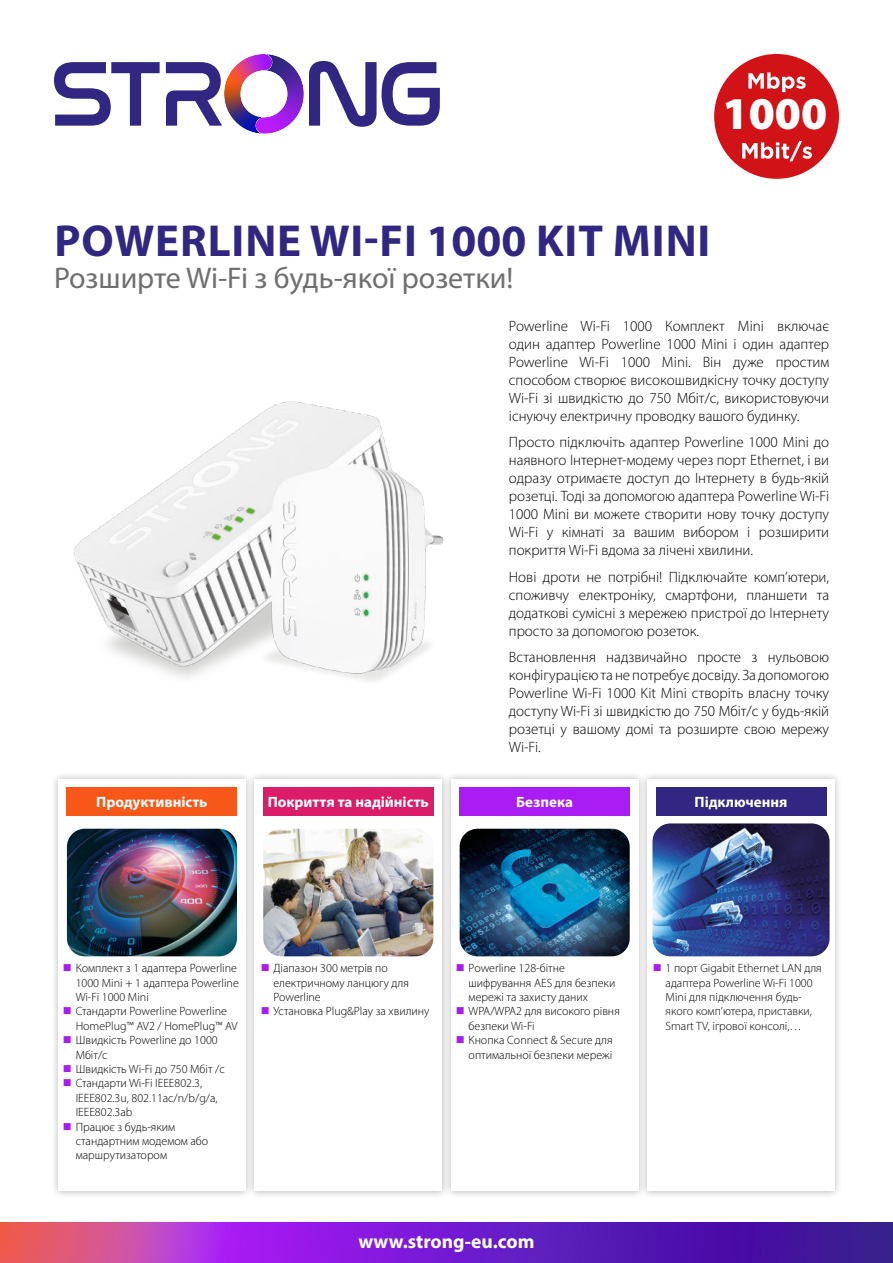
<style>
.page{position:relative;width:893px;height:1263px;background:#fff}
.page>*{position:absolute;margin:0;border:0;box-sizing:border-box;transform-origin:0 0}
.t1{font:900 45.75px "Myriad Pro";color:#fff}
.t2{font:700 45px "Myriad Pro";letter-spacing:.02em;color:#312782}
.t3{font:30px "Myriad Pro";color:#706f6f}
.t4{font:700 19.5px "Myriad Pro";color:#fff}
.t5{font:300 15px/18px "Myriad Pro";color:#000;text-align:justify}
.t6{font:700 15px "Myriad Pro";color:#fff}
.t7{font:300 12px/14.4px "Myriad Pro";color:#000}
</style>
<div class="page">
<img style="left:0;top:1222px;width:893px;height:41px">
<svg style="left:54px;top:62px;width:106px;height:64px"></svg>
<svg style="left:309px;top:61px;width:131px;height:66px"></svg>
<svg style="left:166px;top:54px;width:121px;height:80px"></svg>
<div style="left:714px;top:54px;width:125px;height:125px;background:#d11317;border-radius:50%"></div>
<svg style="left:748px;top:72px;width:58px;height:20px"></svg>
<svg style="left:742px;top:141px;width:70px;height:20px"></svg>
<div style="left:50px;top:771px;width:204px;height:428px;background:#000;opacity:.3"></div>
<div style="left:58px;top:779px;width:187px;height:412px;background:#fff"></div>
<div style="left:246px;top:771px;width:204px;height:428px;background:#000;opacity:.3"></div>
<div style="left:255px;top:779px;width:187px;height:412px;background:#fff"></div>
<div style="left:443px;top:771px;width:203px;height:428px;background:#000;opacity:.3"></div>
<div style="left:451px;top:779px;width:187px;height:412px;background:#fff"></div>
<div style="left:639px;top:771px;width:204px;height:428px;background:#000;opacity:.3"></div>
<div style="left:647px;top:779px;width:188px;height:412px;background:#fff"></div>
<img style="left:460px;top:829px;width:170px;height:127px">
<img style="left:263px;top:829px;width:170px;height:127px">
<img style="left:652px;top:823px;width:178px;height:133px">
<img style="left:67px;top:829px;width:170px;height:127px">
<img style="left:73px;top:401px;width:371px;height:280px">
<div style="left:67px;top:787px;width:170px;height:29px;background:#f75819"></div>
<div style="left:263px;top:787px;width:170px;height:29px;background:#db1d69"></div>
<div style="left:460px;top:787px;width:170px;height:29px;background:#a91cf4"></div>
<div style="left:656px;top:787px;width:170px;height:29px;background:#312782"></div>
<h1 class="t1" style="left:723px;top:86px;width:106px">1000</h1>
<h2 class="t2" style="left:54px;top:224px;width:657px">POWERLINE WI-FI 1000 KIT MINI</h2>
<h3 class="t3" style="left:54px;top:267px;width:461px">Розширте Wi-Fi з будь-якої розетки!</h3>
<p class="t5" style="left:509px;top:318px;width:322px">Powerline Wi-Fi 1000 Комплект Mini включає один адаптер Powerline 1000 Mini і один адаптер Powerline Wi-Fi 1000 Mini. Він дуже простим способом створює високошвидкісну точку доступу Wi-Fi зі швидкістю до 750 Мбіт/с, використовуючи існуючу електричну проводку вашого будинку.</p>
<p class="t5" style="left:509px;top:434px;width:322px">Просто підключіть адаптер Powerline 1000 Mini до наявного Інтернет-модему через порт Ethernet, і ви одразу отримаєте доступ до Інтернету в будь-якій розетці. Тоді за допомогою адаптера Powerline Wi-Fi 1000 Mini ви можете створити нову точку доступу Wi-Fi у кімнаті за вашим вибором і розширити покриття Wi-Fi вдома за лічені хвилини.</p>
<p class="t5" style="left:509px;top:569px;width:322px">Нові дроти не потрібні! Підключайте комп’ютери, споживчу електроніку, смартфони, планшети та додаткові сумісні з мережею пристрої до Інтернету просто за допомогою розеток.</p>
<p class="t5" style="left:509px;top:649px;width:322px">Встановлення надзвичайно просте з нульовою конфігурацією та не потребує досвіду. За допомогою Powerline Wi-Fi 1000 Kit Mini створіть власну точку доступу Wi-Fi зі швидкістю до 750 Мбіт/с у будь-якій розетці у вашому домі та розширте свою мережу Wi-Fi.</p>
<p class="t6" style="left:96px;top:797px;width:113px">Продуктивність</p>
<p class="t6" style="left:268px;top:797px;width:163px">Покриття та надійність</p>
<p class="t6" style="left:516px;top:797px;width:58px">Безпека</p>
<p class="t6" style="left:694px;top:797px;width:94px">Підключення</p>
<p class="t7" style="left:76px;top:962px;width:165px">Комплект з 1 адаптера Powerline<br>1000 Mini + 1 адаптера Powerline<br>Wi-Fi 1000 Mini<br>Стандарти Powerline Powerline<br>HomePlug™ AV2 / HomePlug™ AV<br>Швидкість Powerline до 1000<br>Мбіт/с<br>Швидкість Wi-Fi до 750 Мбіт /с<br>Стандарти Wi-Fi IEEE802.3,<br>IEEE802.3u, 802.11ac/n/b/g/a,<br>IEEE802.3ab<br>Працює з будь-яким стандартним модемом або маршрутизатором</p>
<p class="t7" style="left:273px;top:962px;width:157px">Діапазон 300 метрів по електричному ланцюгу для<br>Powerline<br>Установка Plug&amp;Play за хвилину</p>
<p class="t7" style="left:469px;top:962px;width:153px">Powerline 128-бітне шифрування AES для безпеки мережі та захисту даних<br>WPA/WPA2 для високого рівня безпеки Wi-Fi<br>Кнопка Connect &amp; Secure для оптимальної безпеки мережі</p>
<p class="t7" style="left:666px;top:962px;width:158px">1 порт Gigabit Ethernet LAN для адаптера Powerline Wi-Fi 1000<br>Mini для підключення будь&shy;якого комп’ютера, приставки,<br>Smart TV, ігрової консолі,…</p>
<h3 class="t4" style="left:358px;top:1234px;width:178px">www.strong-eu.com</h3>
</div>
